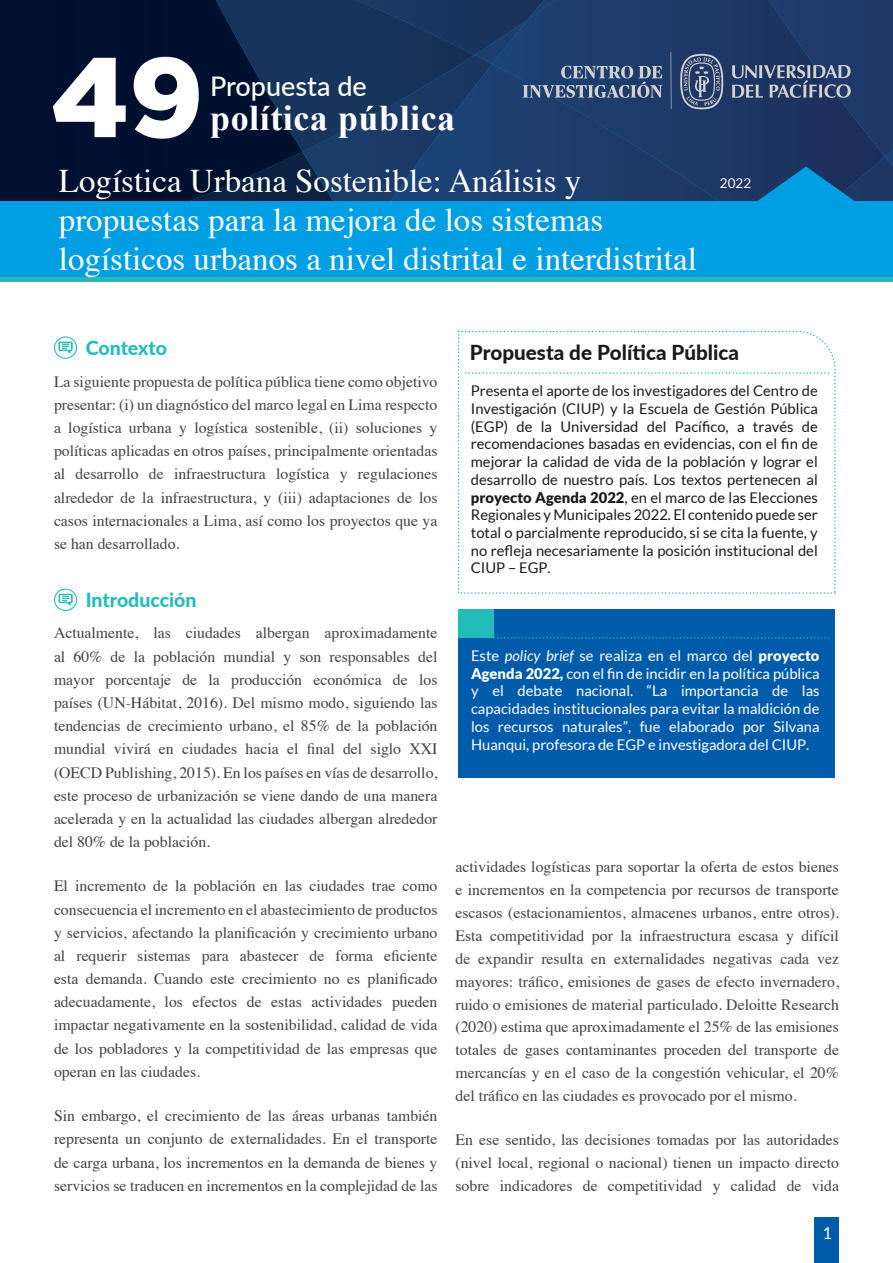
<style>
.page{position:relative;width:893px;height:1263px;background:#fff}
.page>*{position:absolute;margin:0;border:0;box-sizing:border-box;transform-origin:0 0}
.t1{font:900 112.5px "Gotham";color:#fff}
.t2{font:700 36px "Times New Roman";letter-spacing:.015em;color:#fff}
.t3{font:33px/39px "Times";color:#fff}
.t4{font:500 27px "Lato";color:#fff}
.t5{font:800 20.7px "Lato";color:#1a1a1a}
.t6{font:800 19.5px "Lato";color:#22bcb9}
.t7{font:16.5px "Lato";color:#fff}
.t8{font:15.75px/23.1px "Times";color:#414042;text-align:justify}
.t9{font:14.7px/17.7px "Lato";color:#1a1a1a;text-align:justify}
.t10{font:14.7px/17.7px "Lato";color:#fff;text-align:justify}
.t11{font:13.5px "Lato";color:#fff}
.s1{font-weight:900}
.s2{font-style:italic}
</style>
<div class="page">
<div style="left:0;top:0;width:893px;height:279px;background:#009ee3"></div>
<hr style="left:0;top:278px;width:893px;height:4px;background:#2bb5b8">
<div style="left:724px;top:0;width:8px;height:201px;background:#1e3765"></div>
<div style="left:0;top:0;width:190px;height:201px;background:#030f31"></div>
<div style="left:814px;top:1217px;width:25px;height:46px;background:#005cab"></div>
<svg style="left:732px;top:0;width:161px;height:201px;background:#23406e"></svg>
<svg style="left:190px;top:0;width:534px;height:201px;background:#1b3760"></svg>
<div style="left:54px;top:336px;width:23px;height:23px;border:1px solid #22bcb9;border-radius:50%"></div>
<svg style="left:59px;top:342px;width:13px;height:12px"></svg>
<div style="left:54px;top:589px;width:23px;height:22px;border:1px solid #22bcb9;border-radius:50%"></div>
<svg style="left:59px;top:594px;width:13px;height:12px"></svg>
<div style="left:458px;top:609px;width:377px;height:169px;background:#005cab"></div>
<div style="left:458px;top:609px;width:36px;height:29px;background:#22bcb9"></div>
<svg style="left:494px;top:637px;width:335px;height:2px"></svg>
<svg style="left:457px;top:330px;width:379px;height:264px"></svg>
<svg style="left:465px;top:372px;width:365px;height:2px"></svg>
<h1 class="t1" style="left:51px;top:32px;width:153px">49</h1>
<h3 class="t4" style="left:210px;top:67px;width:158px">Propuesta de</h3>
<h2 class="t2" style="left:210px;top:93px;width:247px">política pública</h2>
<h3 class="t3" style="left:59px;top:158px;width:524px">Logística Urbana Sostenible: Análisis y</h3>
<p class="t11" style="left:720px;top:175px;width:33px">2022</p>
<h3 class="t3" style="left:59px;top:197px;width:639px">propuestas para la mejora de los sistemas logísticos urbanos a nivel distrital e interdistrital</h3>
<p class="t6" style="left:86px;top:334px;width:83px">Contexto</p>
<p class="t8" style="left:54px;top:369px;width:385px">La siguiente propuesta de política pública tiene como objetivo presentar: (i) un diagnóstico del marco legal en Lima respecto a logística urbana y logística sostenible, (ii) soluciones y políticas aplicadas en otros países, principalmente orientadas al desarrollo de infraestructura logística y regulaciones alrededor de la infraestructura, y (iii) adaptaciones de los casos internacionales a Lima, así como los proyectos que ya se han desarrollado.</p>
<p class="t6" style="left:86px;top:585px;width:112px">Introducción</p>
<p class="t8" style="left:54px;top:620px;width:385px">Actualmente, las ciudades albergan aproximadamente al 60% de la población mundial y son responsables del mayor porcentaje de la producción económica de los países (UN-Hábitat, 2016). Del mismo modo, siguiendo las tendencias de crecimiento urbano, el 85% de la población mundial vivirá en ciudades hacia el final del siglo XXI (OECD Publishing, 2015). En los países en vías de desarrollo, este proceso de urbanización se viene dando de una manera acelerada y en la actualidad las ciudades albergan alrededor del 80% de la población.</p>
<p class="t8" style="left:54px;top:873px;width:385px">El incremento de la población en las ciudades trae como consecuencia el incremento en el abastecimiento de productos y servicios, afectando la planificación y crecimiento urbano al requerir sistemas para abastecer de forma eficiente esta demanda. Cuando este crecimiento no es planificado adecuadamente, los efectos de estas actividades pueden impactar negativamente en la sostenibilidad, calidad de vida de los pobladores y la competitividad de las empresas que operan en las ciudades.</p>
<p class="t8" style="left:54px;top:1103px;width:385px">Sin embargo, el crecimiento de las áreas urbanas también representa un conjunto de externalidades. En el transporte de carga urbana, los incrementos en la demanda de bienes y servicios se traducen en incrementos en la complejidad de las</p>
<h3 class="t5" style="left:470px;top:338px;width:271px">Propuesta de Política Pública</h3>
<p class="t9" style="left:471px;top:382px;width:348px">Presenta el aporte de los investigadores del Centro de Investigación (CIUP) y la Escuela de Gestión Pública (EGP) de la Universidad del Pacífico, a través de recomendaciones basadas en evidencias, con el fin de mejorar la calidad de vida de la población y lograr el desarrollo de nuestro país. Los textos pertenecen al <span class="s1">proyecto Agenda 2022</span>, en el marco de las Elecciones Regionales y Municipales 2022. El contenido puede ser total o parcialmente reproducido, si se cita la fuente, y no refleja necesariamente la posición institucional del CIUP – EGP.</p>
<p class="t10" style="left:471px;top:647px;width:350px">Este <span class="s2">policy brief</span> se realiza en el marco del <span class="s1">proyecto Agenda 2022,</span> con el fin de incidir en la política pública y el debate nacional. “La importancia de las capacidades institucionales para evitar la maldición de los recursos naturales”, fue elaborado por Silvana Huanqui, profesora de EGP e investigadora del CIUP.</p>
<p class="t8" style="left:455px;top:854px;width:385px">actividades logísticas para soportar la oferta de estos bienes e incrementos en la competencia por recursos de transporte escasos (estacionamientos, almacenes urbanos, entre otros).<br>Esta competitividad por la infraestructura escasa y difícil de expandir resulta en externalidades negativas cada vez mayores: tráfico, emisiones de gases de efecto invernadero, ruido o emisiones de material particulado. Deloitte Research (2020) estima que aproximadamente el 25% de las emisiones totales de gases contaminantes proceden del transporte de mercancías y en el caso de la congestión vehicular, el 20% del tráfico en las ciudades es provocado por el mismo.</p>
<p class="t8" style="left:455px;top:1127px;width:385px">En ese sentido, las decisiones tomadas por las autoridades (nivel local, regional o nacional) tienen un impacto directo sobre indicadores de competitividad y calidad de vida</p>
<p class="t7" style="left:822px;top:1223px;width:11px">1</p>
</div>
